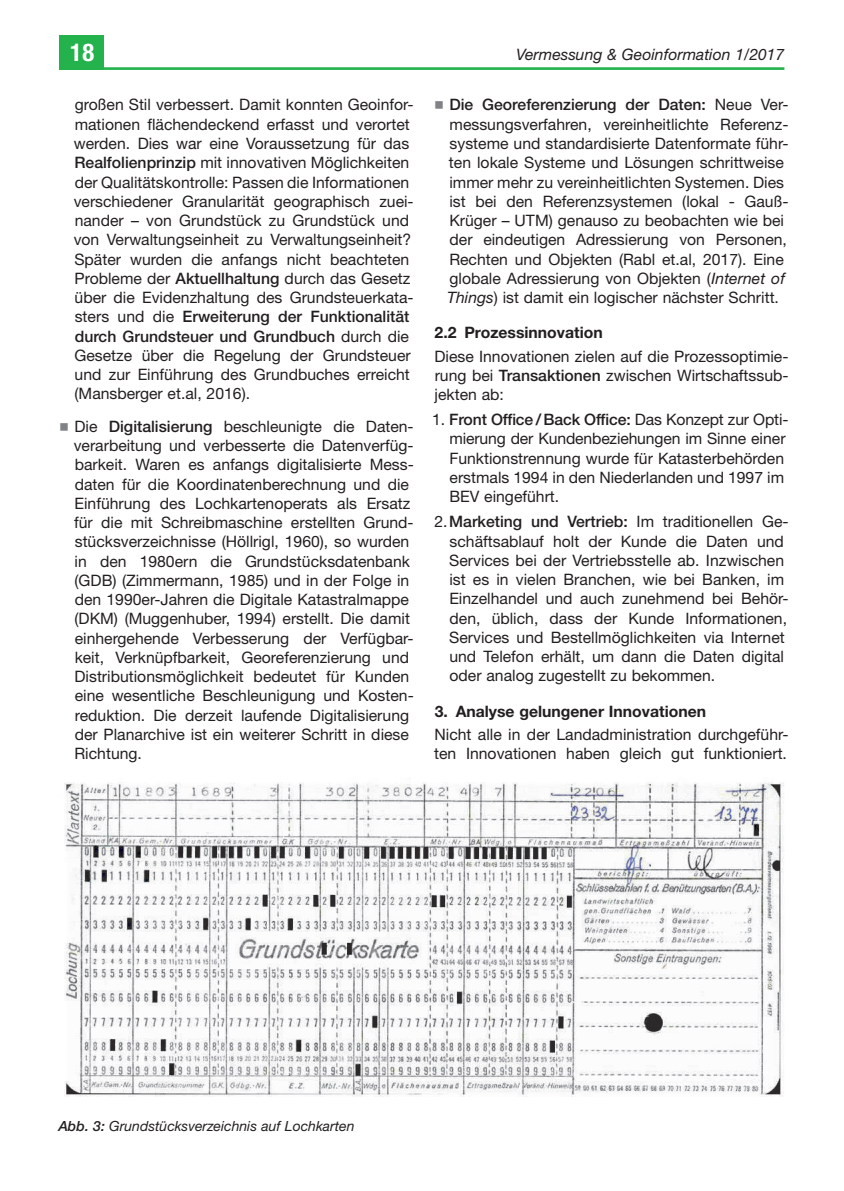
<style>
.page{position:relative;width:844px;height:1191px;background:#fff}
.page>*{position:absolute;margin:0;border:0;box-sizing:border-box;transform-origin:0 0}
.t1{font:700 condensed 24.5px "Helvetica Neue LT Std";color:#fff}
.t2{font:15.75px/19.2px "Helvetica Neue LT Std";color:#231f20}
.t3{font:700 15.75px "Helvetica Neue LT Std";color:#231f20}
.t4{font:italic 15.75px "Helvetica Neue LT Std";color:#231f20}
.t5{font:italic 14px "Helvetica Neue LT Std";color:#231f20}
.s1{font-weight:500}
.s2{font-style:italic}
</style>
<div class="page">
<hr style="left:60px;top:67px;width:724px;height:3px;background:#23b24b">
<div style="left:60px;top:35px;width:44px;height:35px;background:#23b24b"></div>
<img style="left:64px;top:777px;width:720px;height:320px">
<h1 class="t1" style="left:70px;top:38px;width:26px">18</h1>
<p class="t4" style="left:516px;top:44px;width:270px">Vermessung &amp; Geoinformation 1/2017</p>
<p class="t2" style="left:74px;top:95px;width:341px">großen Stil verbessert. Damit konnten Geoinfor&shy;mationen flächendeckend erfasst und verortet werden. Dies war eine Voraussetzung für das <span class="s1">Realfolienprinzip</span> mit innovativen Möglichkeiten der Qualitätskontrolle: Passen die Informationen verschiedener Granularität geographisch zuei&shy;nander – von Grundstück zu Grundstück und von Verwaltungseinheit zu Verwaltungseinheit?<br>Später wurden die anfangs nicht beachteten Probleme der <span class="s1">Aktuellhaltung</span> durch das Gesetz über die Evidenzhaltung des Grundsteuerkata&shy;sters und die <span class="s1">Erweiterung der Funktionalität durch Grundsteuer und Grundbuch</span> durch die Gesetze über die Regelung der Grundsteuer und zur Einführung des Grundbuches erreicht (Mansberger et.al, 2016).</p>
<p class="t2" style="left:74px;top:416px;width:341px">Die <span class="s1">Digitalisierung</span> beschleunigte die Daten&shy;verarbeitung und verbesserte die Datenverfüg&shy;barkeit. Waren es anfangs digitalisierte Mess&shy;daten für die Koordinatenberechnung und die Einführung des Lochkartenoperats als Ersatz für die mit Schreibmaschine erstellten Grund&shy;stücksverzeichnisse (Höllrigl, 1960), so wurden in den 1980ern die Grundstücksdatenbank (GDB) (Zimmermann, 1985) und in der Folge in den 1990er-Jahren die Digitale Katastralmappe (DKM) (Muggenhuber, 1994) erstellt. Die damit einhergehende Verbesserung der Verfügbar&shy;keit, Verknüpfbarkeit, Georeferenzierung und Distributionsmöglichkeit bedeutet für Kunden eine wesentliche Beschleunigung und Kosten&shy;reduktion. Die derzeit laufende Digitalisierung der Planarchive ist ein weiterer Schritt in diese Richtung.</p>
<p class="t2" style="left:447px;top:95px;width:343px"><span class="s1">Die Georeferenzierung der Daten:</span> Neue Ver&shy;messungsverfahren, vereinheitlichte Referenz&shy;systeme und standardisierte Datenformate führ&shy;ten lokale Systeme und Lösungen schrittweise immer mehr zu vereinheitlichten Systemen. Dies ist bei den Referenzsystemen (lokal - Gauß-Krüger – UTM) genauso zu beobachten wie bei der eindeutigen Adressierung von Personen, Rechten und Objekten (Rabl et.al, 2017). Eine globale Adressierung von Objekten (<span class="s2">Internet of Things</span>) ist damit ein logischer nächster Schritt.</p>
<p class="t3" style="left:434px;top:323px;width:170px">2.2 Prozessinnovation</p>
<p class="t2" style="left:434px;top:346px;width:355px;text-align:justify">Diese Innovationen zielen auf die Prozessoptimie&shy;rung bei <span class="s1">Transaktionen</span> zwischen Wirtschaftssub&shy;jekten ab:</p>
<p class="t2" style="left:449px;top:410px;width:340px;text-indent:-17px">1. <span class="s1">Front Office / Back Office:</span> Das Konzept zur Opti&shy;mierung der Kundenbeziehungen im Sinne einer Funktionstrennung wurde für Katasterbehörden erstmals 1994 in den Niederlanden und 1997 im BEV eingeführt.</p>
<p class="t2" style="left:449px;top:512px;width:341px;text-indent:-15px">2.<span class="s1">Marketing und Vertrieb:</span> Im traditionellen Ge&shy;schäftsablauf holt der Kunde die Daten und Services bei der Vertriebsstelle ab. Inzwischen ist es in vielen Branchen, wie bei Banken, im Einzelhandel und auch zunehmend bei Behör&shy;den, üblich, dass der Kunde Informationen, Services und Bestellmöglichkeiten via Internet und Telefon erhält, um dann die Daten digital oder analog zugestellt zu bekommen.</p>
<p class="t3" style="left:434px;top:701px;width:273px">3. Analyse gelungener Innovationen</p>
<p class="t2" style="left:434px;top:724px;width:356px">Nicht alle in der Landadministration durchgeführ&shy;ten Innovationen haben gleich gut funktioniert.</p>
<p class="t5" style="left:58px;top:1118px;width:297px"><span class="s1">Abb. 3:</span> Grundstücksverzeichnis auf Lochkarten</p>
</div>
